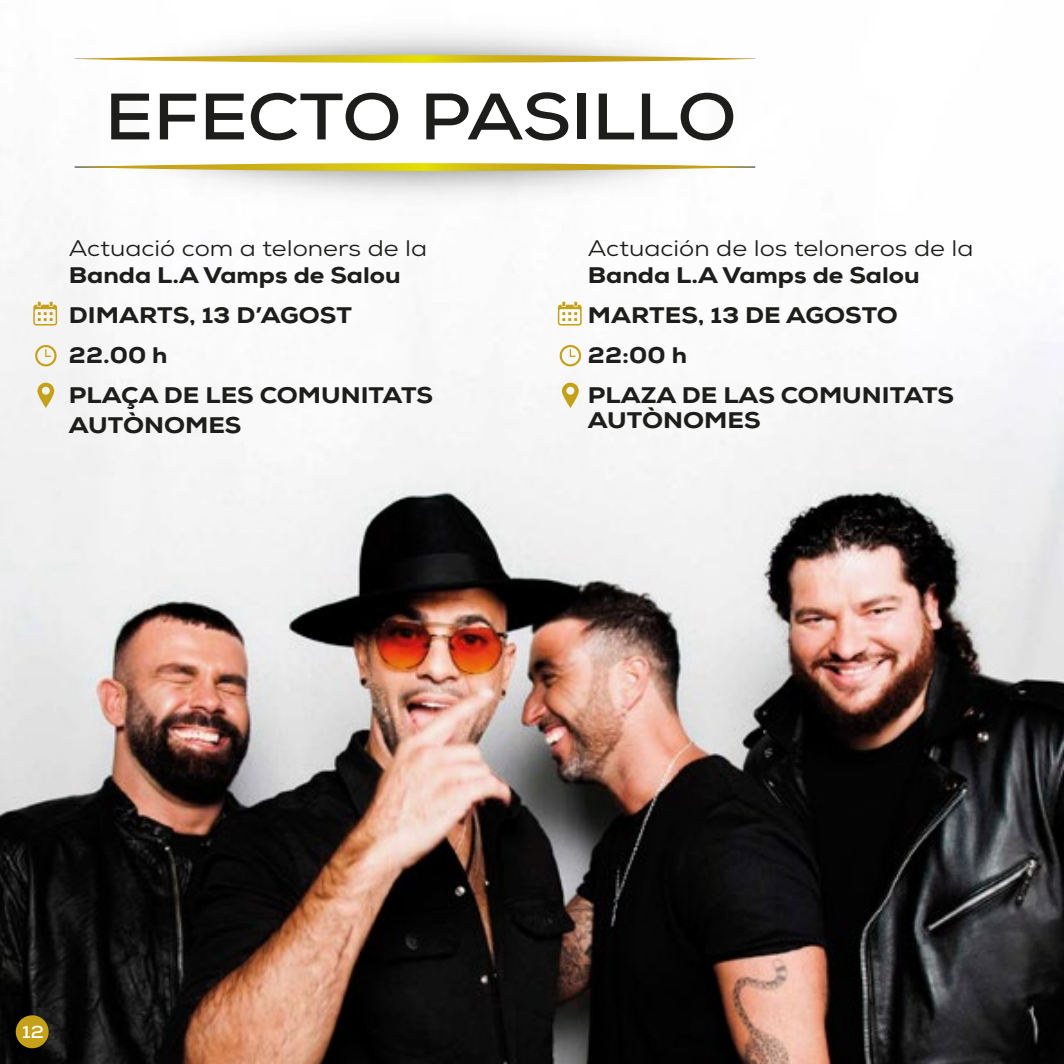
<style>
.page{position:relative;width:1064px;height:1064px;background:#fff}
.page>*{position:absolute;margin:0;border:0;box-sizing:border-box;transform-origin:0 0}
.t1{font:700 65.5px "Nexa";color:#1d1d1b;scale:1.12 1}
.t2{font:800 22.5px/40px "Nexa";color:#1d1d1b;scale:1.12 1}
.t3{font:22.5px "Nexa";color:#1d1d1b;scale:1.12 1}
.t4{font:700 17.5px "Nexa";color:#fff;scale:1.12 1}
</style>
<div class="page">
<img style="left:0;top:58px;width:1063px;height:1005px">
<img style="left:89px;top:32px;width:666px;height:186px">
<div style="left:75px;top:59px;width:698px;height:108px;background:#fff"></div>
<svg style="left:75px;top:55px;width:680px;height:8px"></svg>
<svg style="left:75px;top:163px;width:680px;height:8px"></svg>
<svg style="left:559px;top:345px;width:22px;height:21px"></svg>
<svg style="left:561px;top:382px;width:17px;height:26px"></svg>
<svg style="left:557px;top:301px;width:24px;height:24px"></svg>
<svg style="left:35px;top:345px;width:22px;height:21px"></svg>
<svg style="left:37px;top:382px;width:17px;height:26px"></svg>
<svg style="left:33px;top:301px;width:24px;height:24px"></svg>
<div style="left:16px;top:1014px;width:33px;height:33px;background:#c5a019;border-radius:50%"></div>
<h1 class="t1" style="left:105px;top:75px;width:565px">EFECTO PASILLO</h1>
<p class="t3" style="left:69px;top:233px;width:321px">Actuació com a teloners de la</p>
<p class="t2" style="left:69px;top:255px;width:326px">Banda L.A Vamps de Salou<br>DIMARTS, 13 D’AGOST<br>22.00 h<br>PLAÇA DE LES COMUNITATS</p>
<p class="t2" style="left:69px;top:405px;width:155px">AUTÒNOMES</p>
<p class="t3" style="left:587px;top:233px;width:346px">Actuación de los teloneros de la</p>
<p class="t2" style="left:587px;top:255px;width:328px">Banda L.A Vamps de Salou<br>MARTES, 13 DE AGOSTO<br>22:00 h<br>PLAZA DE LAS COMUNITATS</p>
<p class="t2" style="left:587px;top:400px;width:155px">AUTÒNOMES</p>
<p class="t4" style="left:22px;top:1019px;width:21px">12</p>
</div>
